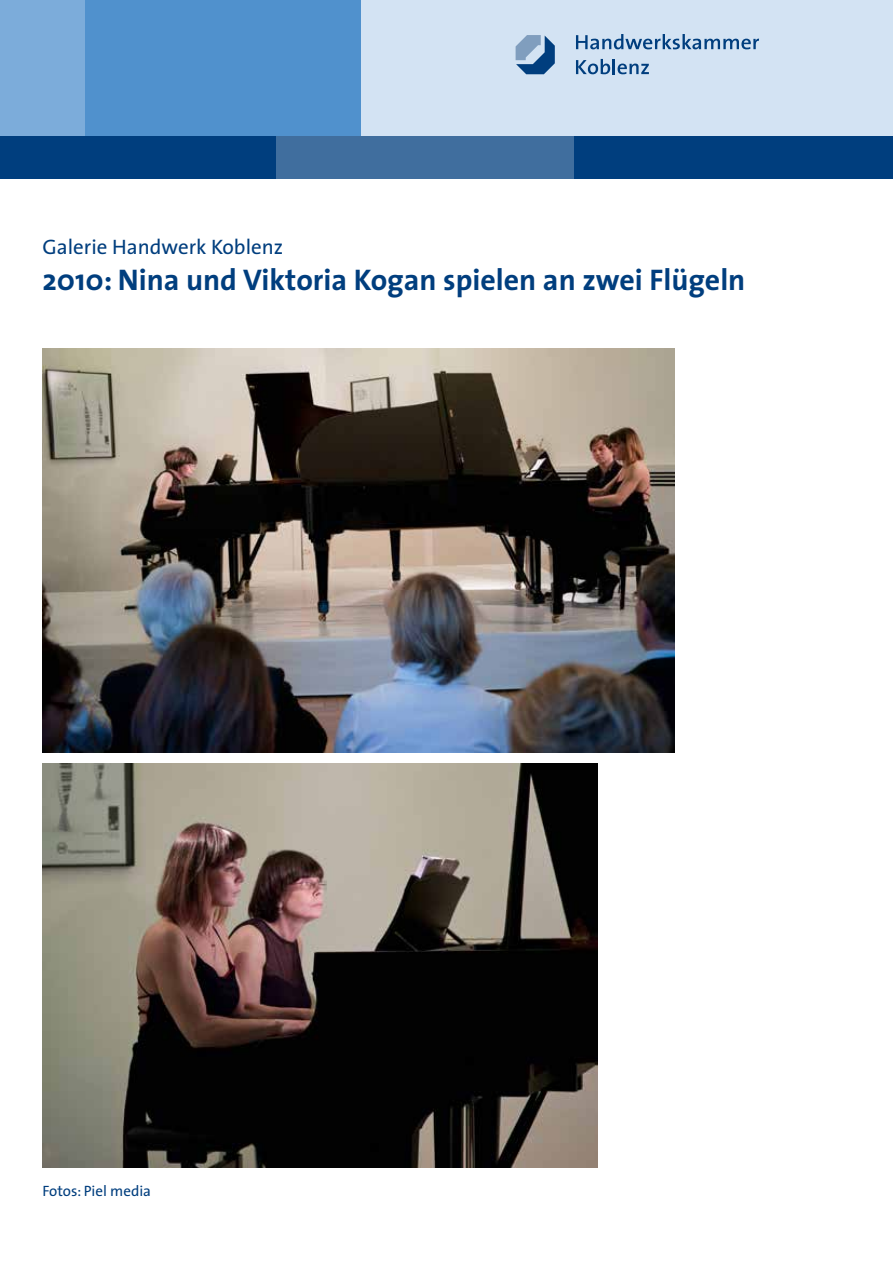
<style>
.page{position:relative;width:893px;height:1263px;background:#fff}
.page>*{position:absolute;margin:0;border:0;box-sizing:border-box;transform-origin:0 0}
.t1{font:700 30px "The Sans";color:#003e7e}
.t2{font:21px "The Sans";color:#003e7e}
.t3{font:15px "The Sans";color:#003e7e}
</style>
<div class="page">
<div style="left:0;top:0;width:85px;height:136px;background:#7cacda"></div>
<div style="left:85px;top:0;width:340px;height:136px;background:#5091cd"></div>
<div style="left:574px;top:136px;width:319px;height:43px;background:#003e7e"></div>
<div style="left:0;top:136px;width:276px;height:43px;background:#003e7e"></div>
<div style="left:276px;top:136px;width:298px;height:43px;background:#406e9e"></div>
<div style="left:361px;top:0;width:532px;height:136px;background:#d3e3f3"></div>
<svg style="left:576px;top:34px;width:183px;height:15px"></svg>
<svg style="left:576px;top:59px;width:73px;height:15px"></svg>
<svg style="left:516px;top:35px;width:39px;height:39px"></svg>
<img style="left:43px;top:763px;width:555px;height:404px">
<img style="left:43px;top:349px;width:631px;height:404px">
<p class="t2" style="left:43px;top:233px;width:242px">Galerie Handwerk Koblenz</p>
<p class="t1" style="left:43px;top:261px;width:704px">2010: Nina und Viktoria Kogan spielen an zwei Flügeln</p>
<p class="t3" style="left:43px;top:1181px;width:110px">Fotos: Piel media</p>
</div>
